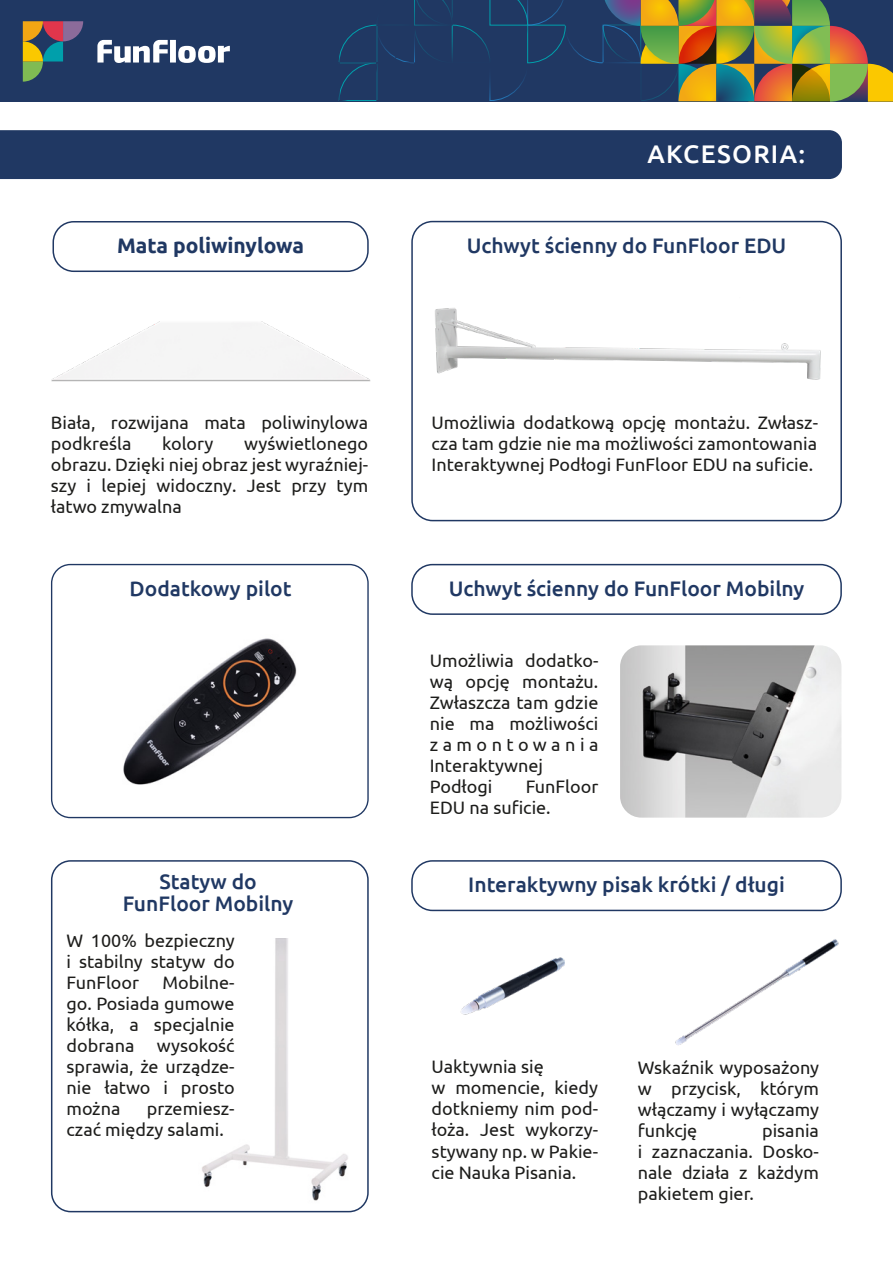
<style>
.page{position:relative;width:893px;height:1263px;background:#fff}
.page>*{position:absolute;margin:0;border:0;box-sizing:border-box;transform-origin:0 0}
.t1{font:500 25.5px "Ubuntu";letter-spacing:.05em;color:#fff}
.t2{font:500 21px/22.5px "Ubuntu";color:#203863;text-align:center}
.t3{font:700 21px "Ubuntu";color:#203863}
.t4{font:18px/21px "Ubuntu";color:#1d1d1b;text-align:justify}
</style>
<div class="page">
<div style="left:0;top:0;width:893px;height:101px;background:#203863"></div>
<svg style="left:23px;top:21px;width:60px;height:61px"></svg>
<svg style="left:97px;top:40px;width:133px;height:23px"></svg>
<svg style="left:338px;top:0;width:555px;height:101px"></svg>
<svg style="left:411px;top:860px;width:431px;height:51px"></svg>
<img style="left:461px;top:957px;width:104px;height:58px">
<img style="left:675px;top:939px;width:164px;height:106px">
<svg style="left:51px;top:860px;width:318px;height:352px"></svg>
<img style="left:198px;top:938px;width:156px;height:265px">
<svg style="left:411px;top:564px;width:431px;height:51px"></svg>
<img style="left:620px;top:645px;width:221px;height:173px">
<svg style="left:51px;top:564px;width:318px;height:254px"></svg>
<img style="left:122px;top:634px;width:177px;height:152px">
<svg style="left:411px;top:221px;width:431px;height:300px"></svg>
<img style="left:51px;top:321px;width:320px;height:61px">
<svg style="left:53px;top:221px;width:316px;height:51px"></svg>
<div style="left:0;top:130px;width:842px;height:49px;background:#203863"></div>
<p class="t3" style="left:117px;top:232px;width:188px">Mata poliwinylowa</p>
<p class="t4" style="left:51px;top:412px;width:319px">Biała, rozwijana mata poliwinylowa podkreśla</p>
<p class="t4" style="left:51px;top:433px;width:319px;text-indent:193px">wyświetlonego obrazu. Dzięki niej obraz jest wyraźniej&shy;szy i lepiej widoczny. Jest przy tym łatwo zmywalna</p>
<p class="t4" style="left:162px;top:433px;width:53px">kolory</p>
<h1 class="t1" style="left:647px;top:138px;width:159px">AKCESORIA:</h1>
<p class="t2" style="left:467px;top:233px;width:321px">Uchwyt ścienny do FunFloor EDU</p>
<p class="t4" style="left:432px;top:412px;width:388px">Umożliwia dodatkową opcję montażu. Zwłasz&shy;cza tam gdzie nie ma możliwości zamontowania Interaktywnej Podłogi FunFloor EDU na suficie.</p>
<p class="t2" style="left:130px;top:576px;width:164px">Dodatkowy pilot</p>
<p class="t2" style="left:449px;top:576px;width:357px">Uchwyt ścienny do FunFloor Mobilny</p>
<p class="t2" style="left:123px;top:869px;width:172px">Statyw do<br>FunFloor Mobilny</p>
<p class="t4" style="left:67px;top:930px;width:170px">W 100% bezpieczny i stabilny statyw do FunFloor</p>
<p class="t4" style="left:67px;top:972px;width:170px;text-indent:96px">Mobilne&shy;go. Posiada gumowe kółka, a specjalnie dobrana wysokość sprawia, że urządze&shy;nie łatwo i prosto można</p>
<p class="t4" style="left:67px;top:1098px;width:170px;text-indent:80px">przemiesz&shy;czać między salami.</p>
<p class="t4" style="left:430px;top:649px;width:170px;text-align:left">Umożliwia dodatko&shy;wą opcję montażu.<br>Zwłaszcza tam gdzie nie ma możliwości zamontowania<br>Interaktywnej<br>Podłogi</p>
<p class="t4" style="left:430px;top:775px;width:170px;text-indent:96px">FunFloor<br>EDU na suficie.</p>
<p class="t2" style="left:468px;top:873px;width:318px">Interaktywny pisak krótki / długi</p>
<p class="t4" style="left:432px;top:1056px;width:168px;text-align:left">Uaktywnia się<br>w momencie, kiedy dotkniemy nim pod&shy;łoża. Jest wykorzy&shy;stywany np. w Pakie&shy;cie Nauka Pisania.</p>
<p class="t4" style="left:638px;top:1056px;width:183px">Wskaźnik wyposażony w przycisk, którym włączamy i wyłączamy funkcję</p>
<p class="t4" style="left:638px;top:1119px;width:183px;text-indent:124px">pisania i zaznaczania. Dosko&shy;nale działa z każdym pakietem gier.</p>
</div>
